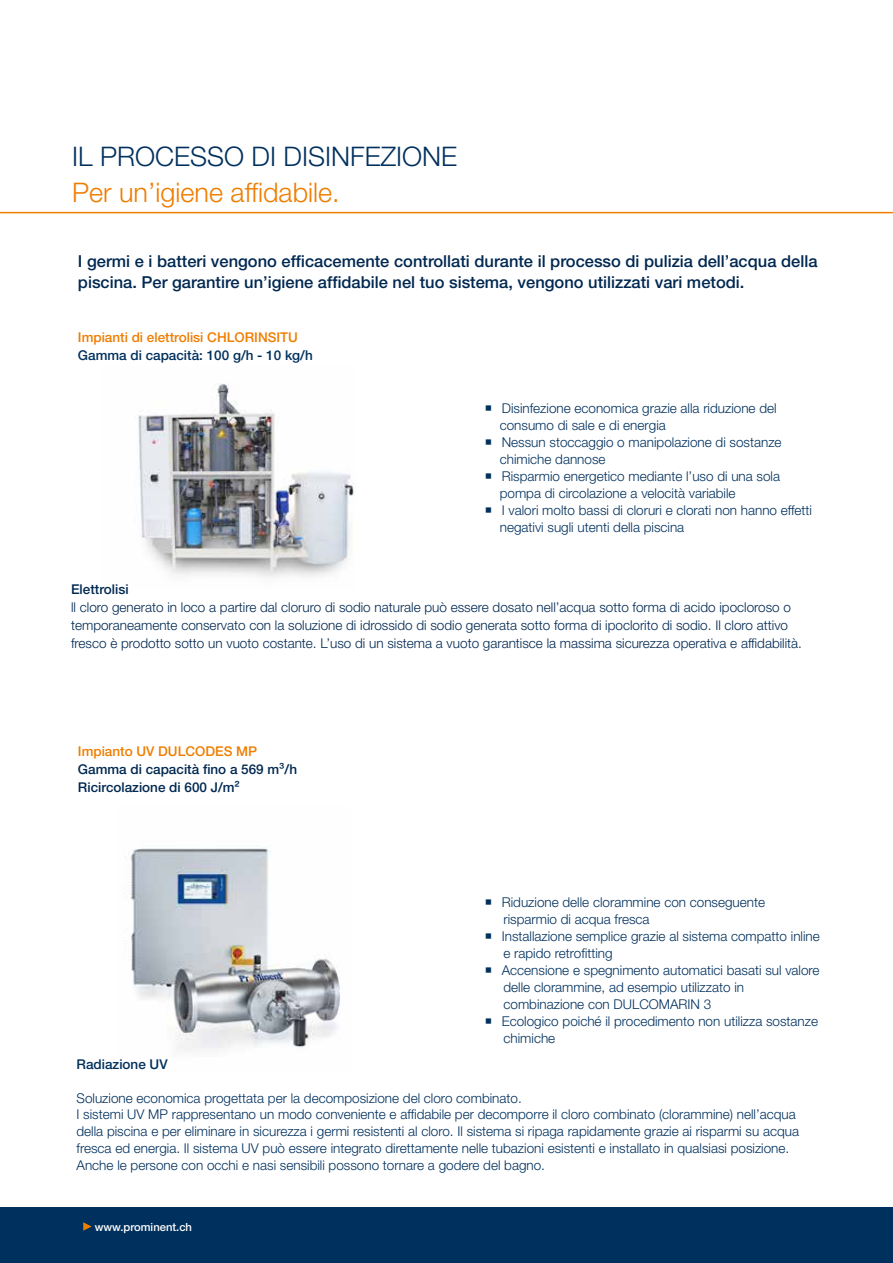
<style>
.page{position:relative;width:893px;height:1263px;background:#fff}
.page>*{position:absolute;margin:0;border:0;box-sizing:border-box;transform-origin:0 0}
.t1{font:300 27px "Helvetica Neue LT Pro";color:#00305d}
.t2{font:300 27px "Helvetica Neue LT Pro";color:#ef7d00}
.t3{font:500 16.5px/21px "Helvetica Neue LT Pro";color:#002851}
.t4{font:300 13.5px/17px "Helvetica Neue LT Pro";color:#00305d}
.t5{font:300 13.5px/18px "Helvetica Neue LT Pro";color:#002851}
.t6{font:500 13.5px/18px "Helvetica Neue LT Pro";color:#002851}
.t7{font:500 13.5px "Helvetica Neue LT Pro";color:#ef7d00}
.t8{font:500 13.5px "Helvetica Neue LT Pro";color:#00305d}
.t9{font:500 11.25px "Helvetica Neue LT Pro";color:#fff}
</style>
<div class="page">
<div style="left:0;top:1208px;width:893px;height:55px;background:#00305d"></div>
<img style="left:126px;top:847px;width:214px;height:204px">
<img style="left:135px;top:383px;width:219px;height:195px">
<hr style="left:0;top:212px;width:893px;height:1px;background:#ef7d00">
<svg style="left:83px;top:1222px;width:9px;height:9px"></svg>
<h1 class="t1" style="left:72px;top:140px;width:387px">IL PROCESSO DI DISINFEZIONE</h1>
<h1 class="t2" style="left:72px;top:176px;width:269px">Per un’igiene affidabile.</h1>
<p class="t3" style="left:78px;top:250px;width:741px">I germi e i batteri vengono efficacemente controllati durante il processo di pulizia dell’acqua della piscina. Per garantire un’igiene affidabile nel tuo sistema, vengono utilizzati vari metodi.</p>
<p class="t7" style="left:78px;top:329px;width:222px">Impianti di elettrolisi CHLORINSITU</p>
<p class="t8" style="left:78px;top:347px;width:236px">Gamma di capacità: 100 g/h - 10 kg/h</p>
<p class="t4" style="left:500px;top:399px;width:314px">Disinfezione economica grazie alla riduzione del consumo di sale e di energia<br>Nessun stoccaggio o manipolazione di sostanze chimiche dannose<br>Risparmio energetico mediante l’uso di una sola pompa di circolazione a velocità variabile<br>I valori molto bassi di cloruri e clorati non hanno effetti negativi sugli utenti della piscina</p>
<p class="t6" style="left:71px;top:580px;width:59px">Elettrolisi</p>
<p class="t5" style="left:71px;top:598px;width:732px">ll cloro generato in loco a partire dal cloruro di sodio naturale può essere dosato nell’acqua sotto forma di acido ipocloroso o temporaneamente conservato con la soluzione di idrossido di sodio generata sotto forma di ipoclorito di sodio. Il cloro attivo fresco è prodotto sotto un vuoto costante. L’uso di un sistema a vuoto garantisce la massima sicurezza operativa e affidabilità.</p>
<p class="t7" style="left:78px;top:743px;width:181px">Impianto UV DULCODES MP</p>
<p class="t6" style="left:78px;top:760px;width:221px">Gamma di capacità fino a 569 m³/h<br>Ricircolazione di 600 J/m²</p>
<p class="t4" style="left:502px;top:894px;width:320px">Riduzione delle clorammine con conseguente risparmio di acqua fresca<br>Installazione semplice grazie al sistema compatto inline e rapido retrofitting<br>Accensione e spegnimento automatici basati sul valore delle clorammine, ad esempio utilizzato in combinazione con DULCOMARIN 3<br>Ecologico poiché il procedimento non utilizza sostanze chimiche</p>
<p class="t8" style="left:77px;top:1056px;width:93px">Radiazione UV</p>
<p class="t4" style="left:77px;top:1089px;width:724px">Soluzione economica progettata per la decomposizione del cloro combinato.<br>I sistemi UV MP rappresentano un modo conveniente e affidabile per decomporre il cloro combinato (clorammine) nell’acqua della piscina e per eliminare in sicurezza i germi resistenti al cloro. Il sistema si ripaga rapidamente grazie ai risparmi su acqua fresca ed energia. Il sistema UV può essere integrato direttamente nelle tubazioni esistenti e installato in qualsiasi posizione.<br>Anche le persone con occhi e nasi sensibili possono tornare a godere del bagno.</p>
<p class="t9" style="left:95px;top:1220px;width:99px">www.prominent.ch</p>
</div>
